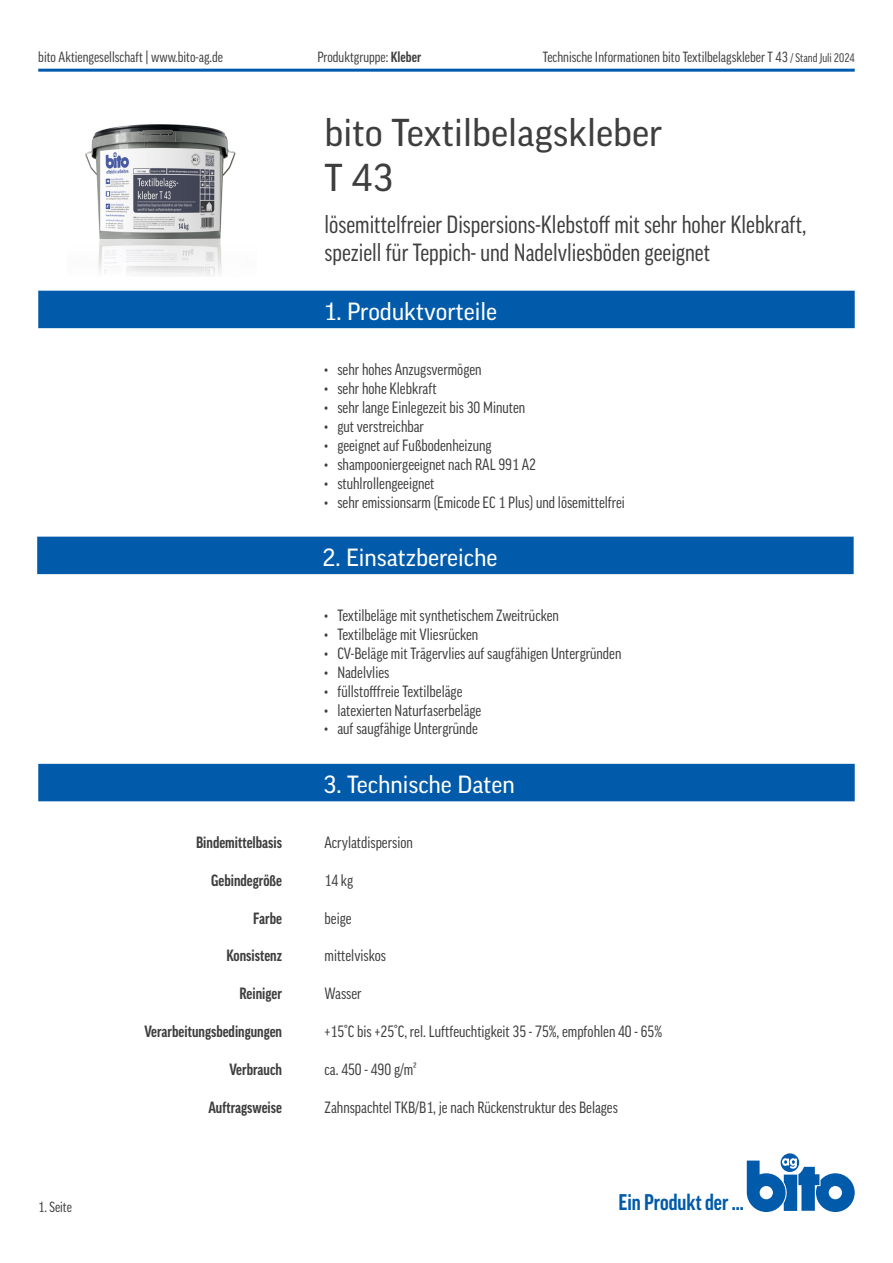
<style>
.page{position:relative;width:893px;height:1263px;background:#fff}
.page>*{position:absolute;margin:0;border:0;box-sizing:border-box;transform-origin:0 0}
.Headline{font:37.5px/45px "Good Pro";color:#3e3e3f}
.Subline{font:condensed 24px "Good Pro";color:#3e3e3f}
.blauer_Balken{font:24px "Good Pro";color:#fff}
.t1{font:700 condensed 21.9px "Good Pro";color:#015aaa}
.Aufzählungspunkte{font:condensed 15.75px "Good Pro";color:#3e3e3f}
.Auflistung{font:700 condensed 15.75px "Good Pro";color:#3e3e3f}
.Inhalt{font:700 condensed 15.75px "Good Pro";color:#3e3e3f}
.t2{font:condensed 14.25px "Good Pro";color:#3e3e3f}
.s1{font-weight:700}
.s2{font-size:12px}
</style>
<div class="page">
<hr style="left:38px;top:69px;width:817px;height:3px;background:#015aaa">
<svg style="left:781px;top:1153px;width:18px;height:19px"></svg>
<svg style="left:747px;top:1158px;width:108px;height:54px"></svg>
<div style="left:37px;top:537px;width:817px;height:37px;background:#015aaa"></div>
<div style="left:38px;top:291px;width:817px;height:37px;background:#015aaa"></div>
<div style="left:38px;top:764px;width:817px;height:37px;background:#015aaa"></div>
<img style="left:85px;top:124px;width:151px;height:152px">
<p class="t2" style="left:38px;top:49px;width:186px">bito Aktiengesellschaft | www.bito-ag.de</p>
<p class="t2" style="left:317px;top:49px;width:105px">Produktgruppe: <span class="s1">Kleber</span></p>
<p class="t2" style="left:543px;top:49px;width:313px">Technische Informationen bito Textilbelagskleber T 43 <span class="s2">/ Stand Juli 2024</span></p>
<p class="Headline" style="left:325px;top:110px;width:339px">bito Textilbelagskleber<br>T 43</p>
<p class="Subline" style="left:325px;top:211px;width:483px">lösemittelfreier Dispersions-Klebstoff mit sehr hoher Klebkraft,</p>
<p class="Subline" style="left:325px;top:239px;width:387px">speziell für Teppich- und Nadelvliesböden geeignet</p>
<p class="blauer_Balken" style="left:323px;top:297px;width:175px">1. Produktvorteile</p>
<p class="Aufzählungspunkte" style="left:325px;top:361px;width:159px">• sehr hohes Anzugsvermögen</p>
<p class="Aufzählungspunkte" style="left:325px;top:380px;width:114px">• sehr hohe Klebkraft</p>
<p class="Aufzählungspunkte" style="left:325px;top:399px;width:202px">• sehr lange Einlegezeit bis 30 Minuten</p>
<p class="Aufzählungspunkte" style="left:325px;top:418px;width:101px">• gut verstreichbar</p>
<p class="Aufzählungspunkte" style="left:325px;top:436px;width:169px">• geeignet auf Fußbodenheizung</p>
<p class="Aufzählungspunkte" style="left:325px;top:455px;width:213px">• shampooniergeeignet nach RAL 991 A2</p>
<p class="Aufzählungspunkte" style="left:325px;top:474px;width:111px">• stuhlrollengeeignet</p>
<p class="Aufzählungspunkte" style="left:325px;top:493px;width:302px">• sehr emissionsarm (Emicode EC 1 Plus) und lösemittelfrei</p>
<p class="blauer_Balken" style="left:322px;top:543px;width:177px">2. Einsatzbereiche</p>
<p class="Aufzählungspunkte" style="left:325px;top:607px;width:236px">• Textilbeläge mit synthetischem Zweitrücken</p>
<p class="Aufzählungspunkte" style="left:325px;top:625px;width:155px">• Textilbeläge mit Vliesrücken</p>
<p class="Aufzählungspunkte" style="left:325px;top:644px;width:298px">• CV-Beläge mit Trägervlies auf saugfähigen Untergründen</p>
<p class="Aufzählungspunkte" style="left:325px;top:663px;width:66px">• Nadelvlies</p>
<p class="Aufzählungspunkte" style="left:325px;top:682px;width:139px">• füllstofffreie Textilbeläge</p>
<p class="Aufzählungspunkte" style="left:325px;top:701px;width:158px">• latexierten Naturfaserbeläge</p>
<p class="Aufzählungspunkte" style="left:325px;top:720px;width:155px">• auf saugfähige Untergründe</p>
<p class="Auflistung" style="left:196px;top:833px;width:88px">Bindemittelbasis</p>
<p class="Auflistung" style="left:211px;top:871px;width:72px">Gebindegröße</p>
<p class="Auflistung" style="left:253px;top:909px;width:30px">Farbe</p>
<p class="Auflistung" style="left:226px;top:947px;width:57px">Konsistenz</p>
<p class="Auflistung" style="left:240px;top:985px;width:44px">Reiniger</p>
<p class="Auflistung" style="left:145px;top:1022px;width:139px">Verarbeitungsbedingungen</p>
<p class="Auflistung" style="left:230px;top:1060px;width:54px">Verbrauch</p>
<p class="Inhalt" style="left:209px;top:1098px;width:75px">Auftragsweise</p>
<p class="blauer_Balken" style="left:323px;top:770px;width:193px">3. Technische Daten</p>
<p class="Aufzählungspunkte" style="left:325px;top:833px;width:90px">Acrylatdispersion</p>
<p class="Aufzählungspunkte" style="left:325px;top:871px;width:30px">14 kg</p>
<p class="Aufzählungspunkte" style="left:325px;top:909px;width:28px">beige</p>
<p class="Aufzählungspunkte" style="left:325px;top:947px;width:63px">mittelviskos</p>
<p class="Aufzählungspunkte" style="left:325px;top:985px;width:39px">Wasser</p>
<p class="Aufzählungspunkte" style="left:325px;top:1022px;width:339px">+15°C bis +25°C, rel. Luftfeuchtigkeit 35 - 75%, empfohlen 40 - 65%</p>
<p class="Aufzählungspunkte" style="left:325px;top:1060px;width:94px">ca. 450 - 490 g/m²</p>
<p class="Aufzählungspunkte" style="left:325px;top:1098px;width:295px">Zahnspachtel TKB/B1, je nach Rückenstruktur des Belages</p>
<p class="t2" style="left:38px;top:1199px;width:35px">1. Seite</p>
<h3 class="t1" style="left:618px;top:1190px;width:127px">Ein Produkt der ...</h3>
</div>
